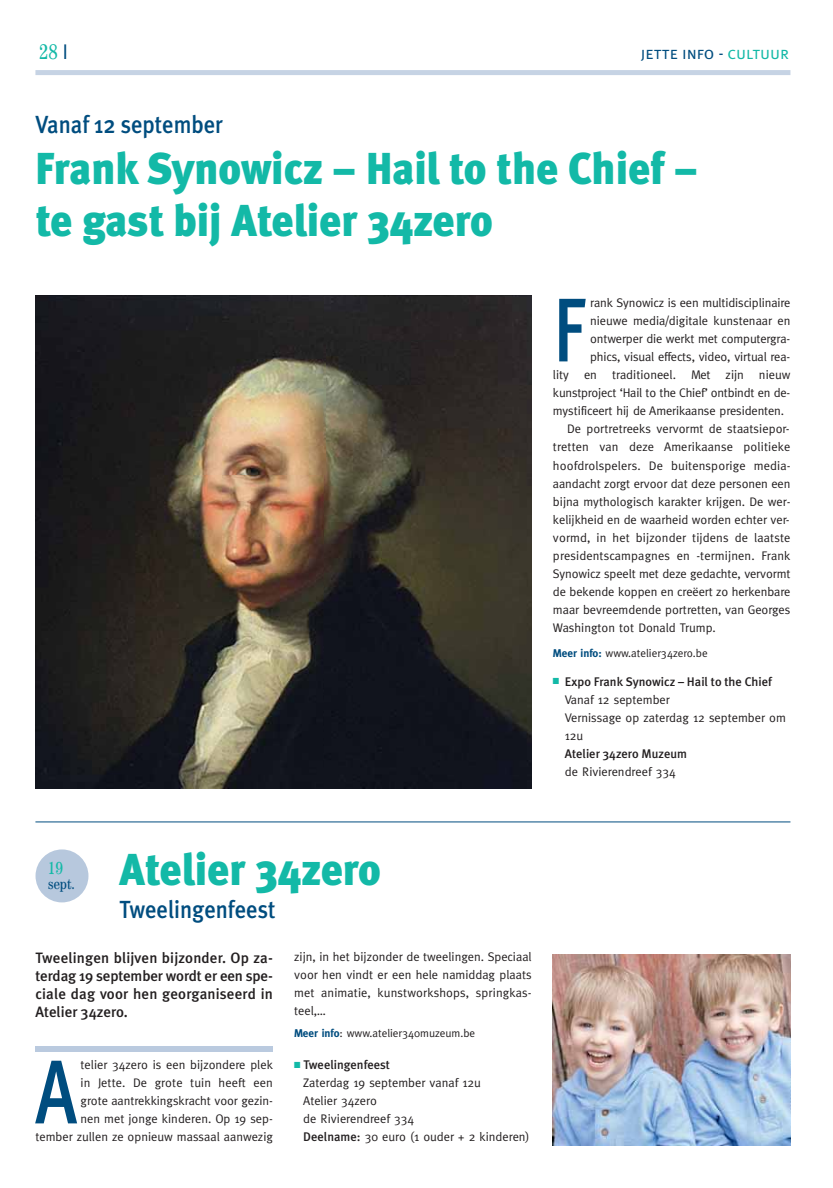
<style>
.page{position:relative;width:833px;height:1188px;background:#fff}
.page>*{position:absolute;margin:0;border:0;box-sizing:border-box;transform-origin:0 0}
.t1{font:500 90.38px "Meta Plus";color:#004d7f;scale:.8 1}
.t2{font:900 44.62px/51.2px "Meta";color:#13b9a7;scale:.95 1}
.t3{font:500 24.75px "Meta Plus";color:#004d7f;scale:.91 1}
.t4{font:condensed 21.25px "Century IT Cby BT";color:#13b9a7}
.t5{font:17.5px "Meta Plus Normal Caps";color:#004d7f}
.t6{font:500 15px/18px "Meta Plus";letter-spacing:.01em;color:#231f20;text-align:justify}
.t7{font:condensed 15px "Century IT Cby BT";color:#004d7f}
.t8{font:12.5px/18px "Meta";color:#231f20}
.t9{font:500 12.5px "Meta Plus";color:#231f20}
.t10{font:11.25px "Meta";color:#231f20}
.s1{font-family:"Meta";font-stretch:normal;color:#004d7f}
.s2{color:#13b9a7}
.s3{font-weight:700;color:#004d7f}
.s4{font-family:"Meta Plus";font-weight:500}
</style>
<div class="page">
<div style="left:35px;top:70px;width:755px;height:5px;background:#c6d3e4"></div>
<div style="left:35px;top:1046px;width:238px;height:5px;background:#bacadf"></div>
<img style="left:35px;top:295px;width:496px;height:493px">
<hr style="left:35px;top:821px;width:755px;height:1px;background:#004d7f">
<div style="left:35px;top:849px;width:54px;height:53px;background:#b7c8dd;border-radius:50%"></div>
<img style="left:552px;top:954px;width:238px;height:190px">
<h3 class="t4" style="left:39px;top:38px;width:31px">28 <span class="s1">I</span></h3>
<h3 class="t5" style="left:641px;top:43px;width:150px">jette info - <span class="s2">cultuur</span></h3>
<h3 class="t3" style="left:35px;top:112px;width:207px">Vanaf 12 september</h3>
<h2 class="t2" style="left:35px;top:146px;width:699px">Frank Synowicz – Hail to the Chief – te gast bij Atelier 34zero</h2>
<h1 class="t1" style="left:553px;top:286px;width:44px">F</h1>
<p class="t8" style="left:590px;top:295px;width:202px">rank Synowicz is een multidisciplinaire</p>
<p class="t8" style="left:590px;top:313px;width:202px">nieuwe media/digitale kunstenaar en</p>
<p class="t8" style="left:590px;top:331px;width:202px">ontwerper die werkt met computergra-</p>
<p class="t8" style="left:590px;top:349px;width:202px">phics, visual effects, video, virtual rea-</p>
<p class="t8" style="left:553px;top:367px;width:239px">lity en traditioneel. Met zijn nieuw</p>
<p class="t8" style="left:553px;top:385px;width:239px">kunstproject ‘Hail to the Chief’ ontbindt en de-</p>
<p class="t8" style="left:553px;top:403px;width:233px">mystificeert hij de Amerikaanse presidenten.</p>
<p class="t8" style="left:567px;top:421px;width:224px">De portretreeks vervormt de staatsiepor-</p>
<p class="t8" style="left:553px;top:439px;width:239px">tretten van deze Amerikaanse politieke</p>
<p class="t8" style="left:553px;top:457px;width:239px">hoofdrolspelers. De buitensporige media-</p>
<p class="t8" style="left:553px;top:475px;width:239px">aandacht zorgt ervoor dat deze personen een</p>
<p class="t8" style="left:553px;top:493px;width:239px">bijna mythologisch karakter krijgen. De wer-</p>
<p class="t8" style="left:553px;top:511px;width:238px">kelijkheid en de waarheid worden echter ver-</p>
<p class="t8" style="left:553px;top:529px;width:239px">vormd, in het bijzonder tijdens de laatste</p>
<p class="t8" style="left:553px;top:547px;width:239px">presidentscampagnes en -termijnen. Frank</p>
<p class="t8" style="left:553px;top:565px;width:239px">Synowicz speelt met deze gedachte, vervormt</p>
<p class="t8" style="left:553px;top:583px;width:239px">de bekende koppen en creëert zo herkenbare</p>
<p class="t8" style="left:553px;top:601px;width:239px">maar bevreemdende portretten, van Georges</p>
<p class="t8" style="left:553px;top:619px;width:164px">Washington tot Donald Trump.</p>
<p class="t10" style="left:553px;top:648px;width:156px"><span class="s3">Meer info:</span> www.atelier34zero.be</p>
<p class="t9" style="left:553px;top:675px;width:220px"><span class="s2">■</span> Expo Frank Synowicz – Hail to the Chief</p>
<p class="t8" style="left:565px;top:691px;width:223px">Vanaf 12 september<br>Vernissage op zaterdag 12 september om<br>12u</p>
<p class="t9" style="left:565px;top:747px;width:124px">Atelier 34zero Muzeum</p>
<p class="t8" style="left:565px;top:763px;width:112px">de Rivierendreef 334</p>
<h2 class="t2" style="left:119px;top:846px;width:277px">Atelier 34zero</h2>
<h3 class="t3" style="left:119px;top:897px;width:173px">Tweelingenfeest</h3>
<p class="t6" style="left:35px;top:949px;width:239px">Tweelingen blijven bijzonder. Op za&shy;terdag 19 september wordt er een spe&shy;ciale dag voor hen georganiseerd in Atelier 34zero.</p>
<p class="t7" style="left:48px;top:874px;width:29px;rotate:1deg">sept.</p>
<p class="t8" style="left:294px;top:948px;width:239px;text-align:justify">zijn, in het bijzonder de tweelingen. Speciaal voor hen vindt er een hele namiddag plaats met animatie, kunstworkshops, springkas&shy;teel,…</p>
<p class="t10" style="left:294px;top:1028px;width:182px"><span class="s3">Meer info</span>: www.atelier340muzeum.be</p>
<p class="t9" style="left:294px;top:1058px;width:97px"><span class="s2">■</span> Tweelingenfeest</p>
<p class="t8" style="left:303px;top:1074px;width:228px">Zaterdag 19 september vanaf 12u<br>Atelier 34zero<br>de Rivierendreef 334<br><span class="s4">Deelname:</span> 30 euro (1 ouder + 2 kinderen)</p>
<p class="t8" style="left:35px;top:1056px;width:239px;text-align:right">telier 34zero is een bijzondere plek<br>in Jette. De grote tuin heeft een<br>grote aantrekkingskracht voor gezin-<br>nen met jonge kinderen. Op 19 sep-<br>tember zullen ze opnieuw massaal aanwezig</p>
<h1 class="t1" style="left:35px;top:1048px;width:54px">A</h1>
</div>
